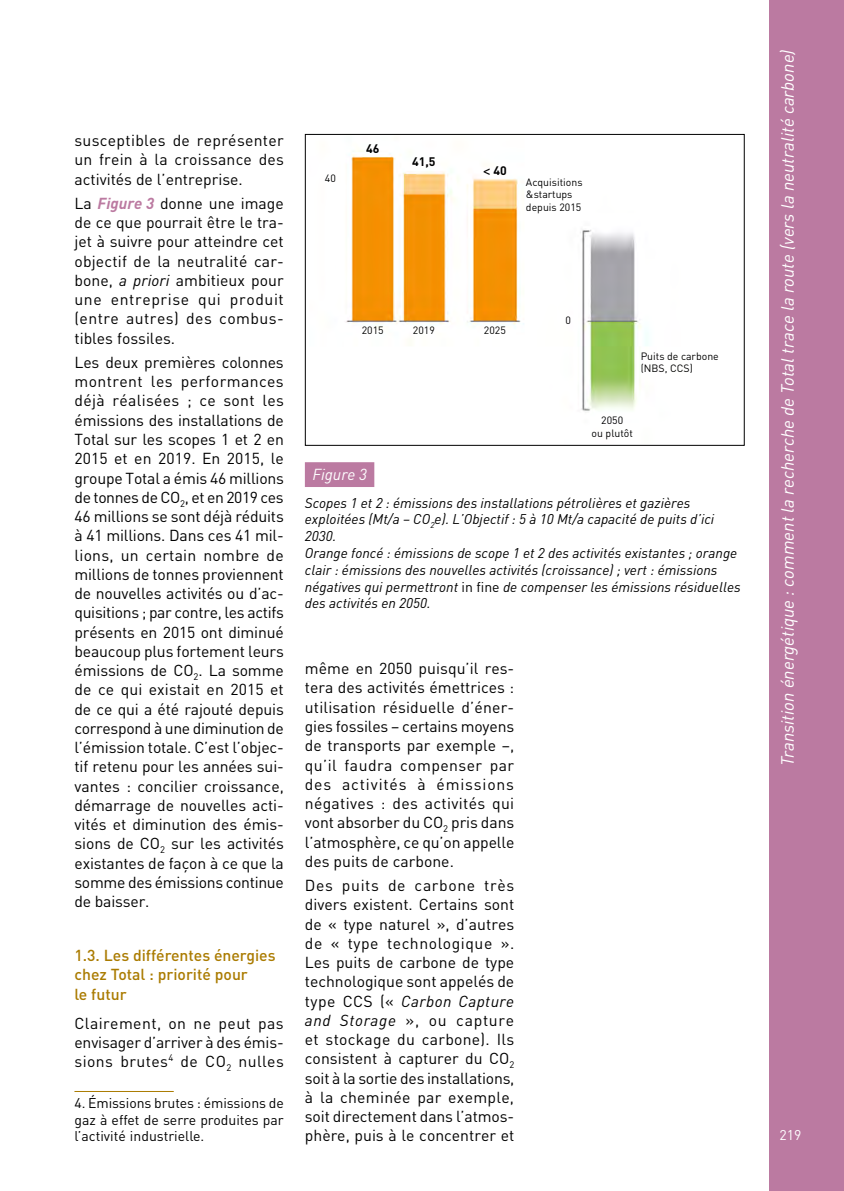
<style>
.page{position:relative;width:844px;height:1191px;background:#fff}
.page>*{position:absolute;margin:0;border:0;box-sizing:border-box;transform-origin:0 0}
.t1{font:italic 17.5px "DIN";color:#fff}
.Texte_courant{font:15.75px/19.2px "DIN";color:#000;text-align:justify}
.Intertitre_2{font:500 15.75px/19.2px "DIN";color:#aa7b00}
.Figure_numero{font:italic 15.75px "DIN";color:#fff}
.Figure_titre{font:italic 14px/16.8px "DIN";color:#000}
.Notes{font:14px/16.6px "DIN";color:#000;text-align:justify}
.t2{font:14px "DIN";color:#fff}
.t3{font:700 12.25px "DIN";color:#000}
.t4{font:10.5px/12.6px "DIN";color:#000}
.s1{font-weight:700;font-style:italic;color:#bb7aa1}
.s2{font-style:italic}
.s3{font-family:"Myriad Pro"}
.s4{font-style:normal}
</style>
<div class="page">
<div style="left:769px;top:0;width:74px;height:1191px;background:#bb7aa1"></div>
<hr style="left:74px;top:1091px;width:100px;height:1px;background:#aa7b00">
<div style="left:305px;top:462px;width:69px;height:25px;background:#bb7aa1"></div>
<img style="left:346px;top:150px;width:302px;height:261px">
<div style="left:305px;top:134px;width:439px;height:312px;border:1px solid #000"></div>
<p class="Texte_courant" style="left:74px;top:131px;width:211px">susceptibles de représenter un frein à la croissance des activités de l’entreprise.</p>
<p class="Texte_courant" style="left:74px;top:193px;width:211px">La <span class="s1">Figure 3</span> donne une image de ce que pourrait être le tra&shy;jet à suivre pour atteindre cet objectif de la neutralité car&shy;bone, <span class="s2">a priori</span> ambitieux pour une entreprise qui produit (entre autres) des combus&shy;tibles fossiles.</p>
<p class="Texte_courant" style="left:74px;top:352px;width:211px">Les deux premières colonnes montrent les performances déjà réalisées ; ce sont les émissions des installations de Total sur les scopes 1 et 2 en 2015 et en 2019. En 2015, le groupe Total a émis 46 millions de tonnes de CO<sub>2</sub>, et en 2019 ces 46 millions se sont déjà réduits à 41 millions. Dans ces 41 mil&shy;lions, un certain nombre de millions de tonnes proviennent de nouvelles activités ou d’ac&shy;quisitions ; par contre, les actifs présents en 2015 ont diminué beaucoup plus fortement leurs émissions de CO<sub>2</sub>. La somme de ce qui existait en 2015 et de ce qui a été rajouté depuis correspond à une diminution de l’émission totale. C’est l’objec&shy;tif retenu pour les années sui&shy;vantes : concilier croissance, démarrage de nouvelles acti&shy;vités et diminution des émis&shy;sions de CO<sub>2</sub> sur les activités existantes de façon à ce que la somme des émissions continue de baisser.</p>
<p class="Intertitre_2" style="left:74px;top:945px;width:202px">1.3. Les différentes énergies chez Total : priorité pour<br>le futur</p>
<p class="Texte_courant" style="left:74px;top:1013px;width:211px">Clairement, on ne peut pas envisager d’arriver à des émis&shy;sions brutes<sup>4</sup> de CO<sub>2</sub> nulles</p>
<p class="Notes" style="left:74px;top:1094px;width:211px">4. Émissions brutes : émissions de gaz à effet de serre produites par l’activité industrielle.</p>
<p class="t4" style="left:325px;top:171px;width:12px">40</p>
<p class="t3" style="left:366px;top:140px;width:15px">46</p>
<p class="t3" style="left:412px;top:154px;width:25px">41,5</p>
<p class="t3" style="left:483px;top:162px;width:25px"><span class="s3">&lt;</span> 40</p>
<p class="t4" style="left:526px;top:175px;width:58px">Acquisitions &amp;startups depuis 2015</p>
<p class="t4" style="left:361px;top:324px;width:23px">2015</p>
<p class="t4" style="left:413px;top:324px;width:23px">2019</p>
<p class="t4" style="left:484px;top:324px;width:23px">2025</p>
<p class="t4" style="left:565px;top:314px;width:7px">0</p>
<p class="t4" style="left:640px;top:349px;width:80px">Puits de carbone (NBS, CCS)</p>
<p class="t4" style="left:591px;top:414px;width:43px;text-align:center">2050<br>ou plutôt</p>
<p class="Figure_numero" style="left:312px;top:464px;width:56px">Figure 3</p>
<p class="Figure_titre" style="left:305px;top:494px;width:411px">Scopes 1 et 2 : émissions des installations pétrolières et gazières exploitées (Mt/a – CO<sub>2</sub>e). L’Objectif : 5 à 10 Mt/a capacité de puits d’ici<br>2030.</p>
<p class="Figure_titre" style="left:305px;top:544px;width:437px">Orange foncé : émissions de scope 1 et 2 des activités existantes ; orange clair : émissions des nouvelles activités (croissance) ; vert : émissions négatives qui permettront <span class="s4">in fine</span> de compenser les émissions résiduelles des activités en 2050.</p>
<p class="Texte_courant" style="left:305px;top:658px;width:211px">même en 2050 puisqu’il res&shy;tera des activités émettrices : utilisation résiduelle d’éner&shy;gies fossiles – certains moyens de transports par exemple –, qu’il faudra compenser par des activités à émissions négatives : des activités qui vont absorber du CO<sub>2</sub> pris dans l’atmosphère, ce qu’on appelle des puits de carbone.</p>
<p class="Texte_courant" style="left:305px;top:875px;width:211px">Des puits de carbone très divers existent. Certains sont de « type naturel », d’autres de « type technologique ».<br>Les puits de carbone de type technologique sont appelés de type CCS (« <span class="s2">Carbon Capture and Storage</span> », ou capture et stockage du carbone). Ils consistent à capturer du CO<sub>2 </sub>soit à la sortie des installations, à la cheminée par exemple, soit directement dans l’atmos&shy;phère, puis à le concentrer et</p>
<p class="t1" style="left:776px;top:766px;width:718px;rotate:-90deg">Transition énergétique : comment la recherche de Total trace la route (vers la neutralité carbone)</p>
<p class="t2" style="left:779px;top:1125px;width:23px">219</p>
</div>
